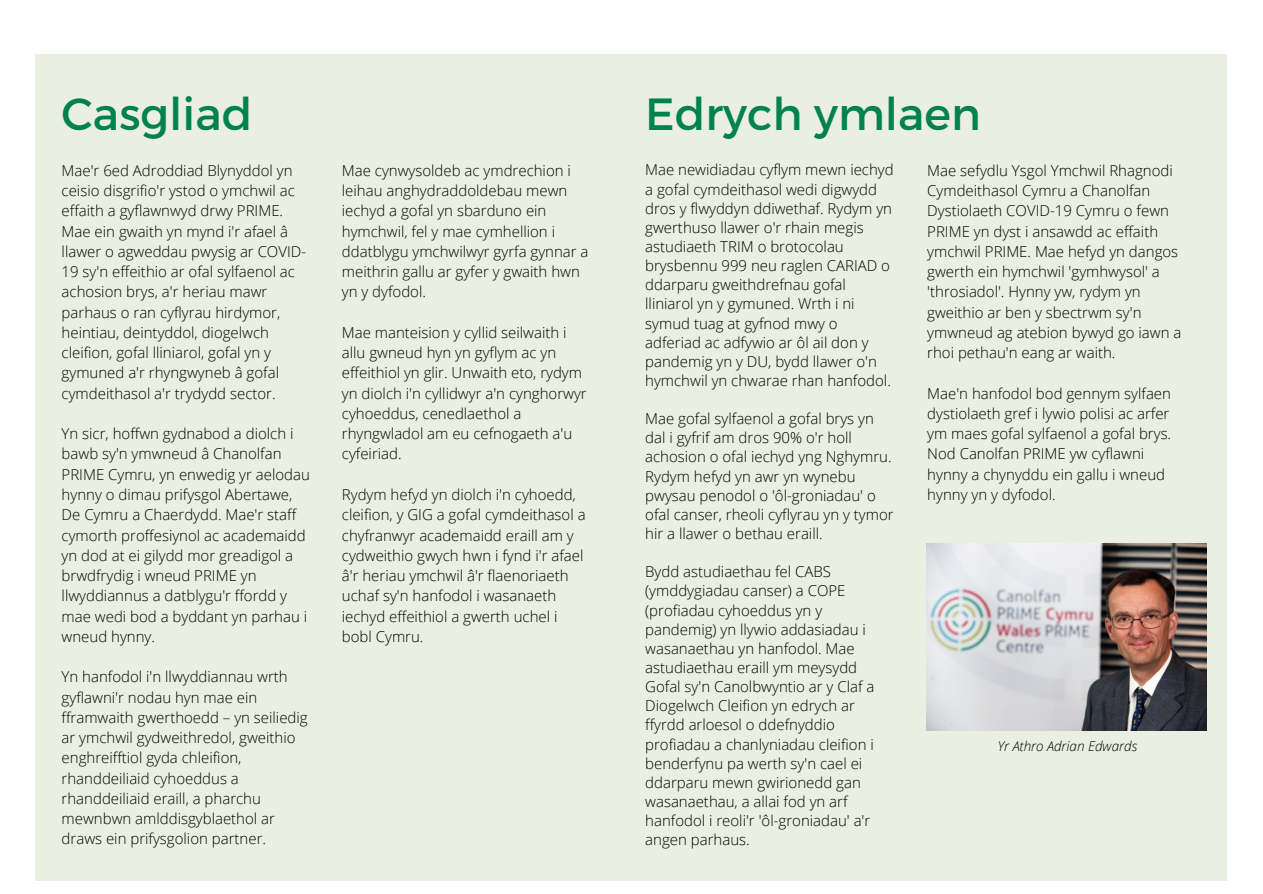
<style>
.page{position:relative;width:1263px;height:894px;background:#fff}
.page>*{position:absolute;margin:0;border:0;box-sizing:border-box;transform-origin:0 0}
.t1{font:45px "Montserrat Regular 2";color:#00824e}
.t2{font:15px/20.2px "Open Sans Light 2";color:#000}
.t3{font:13.5px "Open Sans Light Italic 2";color:#000}
</style>
<div class="page">
<div style="left:35px;top:54px;width:1191px;height:825px;background:#eaefe2"></div>
<img style="left:926px;top:543px;width:280px;height:187px">
<h1 class="t1" style="left:62px;top:85px;width:192px">Casgliad</h1>
<p class="t2" style="left:62px;top:160px;width:246px">Mae'r 6ed Adroddiad Blynyddol yn ceisio disgrifio'r ystod o ymchwil ac effaith a gyflawnwyd drwy PRIME.<br>Mae ein gwaith yn mynd i'r afael â llawer o agweddau pwysig ar COVID-19 sy'n effeithio ar ofal sylfaenol ac achosion brys, a'r heriau mawr parhaus o ran cyflyrau hirdymor, heintiau, deintyddol, diogelwch cleifion, gofal lliniarol, gofal yn y gymuned a'r rhyngwyneb â gofal cymdeithasol a'r trydydd sector.</p>
<p class="t2" style="left:62px;top:423px;width:250px">Yn sicr, hoffwn gydnabod a diolch i bawb sy'n ymwneud â Chanolfan<br>PRIME Cymru, yn enwedig yr aelodau hynny o dimau prifysgol Abertawe,<br>De Cymru a Chaerdydd. Mae'r staff cymorth proffesiynol ac academaidd yn dod at ei gilydd mor greadigol a brwdfrydig i wneud PRIME yn llwyddiannus a datblygu'r ffordd y mae wedi bod a byddant yn parhau i wneud hynny.</p>
<p class="t2" style="left:62px;top:666px;width:248px">Yn hanfodol i'n llwyddiannau wrth gyflawni'r nodau hyn mae ein fframwaith gwerthoedd – yn seiliedig ar ymchwil gydweithredol, gweithio enghreifftiol gyda chleifion, rhanddeiliaid cyhoeddus a rhanddeiliaid eraill, a pharchu mewnbwn amlddisgyblaethol ar draws ein prifysgolion partner.</p>
<p class="t2" style="left:342px;top:160px;width:248px">Mae cynwysoldeb ac ymdrechion i leihau anghydraddoldebau mewn iechyd a gofal yn sbarduno ein hymchwil, fel y mae cymhellion i ddatblygu ymchwilwyr gyrfa gynnar a meithrin gallu ar gyfer y gwaith hwn yn y dyfodol.</p>
<p class="t2" style="left:342px;top:322px;width:246px">Mae manteision y cyllid seilwaith i allu gwneud hyn yn gyflym ac yn effeithiol yn glir. Unwaith eto, rydym yn diolch i'n cyllidwyr a'n cynghorwyr cyhoeddus, cenedlaethol a rhyngwladol am eu cefnogaeth a'u cyfeiriad.</p>
<p class="t2" style="left:342px;top:484px;width:245px">Rydym hefyd yn diolch i'n cyhoedd, cleifion, y GIG a gofal cymdeithasol a chyfranwyr academaidd eraill am y cydweithio gwych hwn i fynd i'r afael â'r heriau ymchwil â'r flaenoriaeth uchaf sy'n hanfodol i wasanaeth iechyd effeithiol a gwerth uchel i bobl Cymru.</p>
<h1 class="t1" style="left:645px;top:85px;width:337px">Edrych ymlaen</h1>
<p class="t2" style="left:645px;top:160px;width:250px;line-height:19px">Mae newidiadau cyflym mewn iechyd a gofal cymdeithasol wedi digwydd dros y flwyddyn ddiwethaf. Rydym yn gwerthuso llawer o'r rhain megis astudiaeth TRIM o brotocolau brysbennu 999 neu raglen CARIAD o ddarparu gweithdrefnau gofal lliniarol yn y gymuned. Wrth i ni symud tuag at gyfnod mwy o adferiad ac adfywio ar ôl ail don y pandemig yn y DU, bydd llawer o'n hymchwil yn chwarae rhan hanfodol.</p>
<p class="t2" style="left:645px;top:409px;width:250px;line-height:19px">Mae gofal sylfaenol a gofal brys yn dal i gyfrif am dros 90% o'r holl achosion o ofal iechyd yng Nghymru.<br>Rydym hefyd yn awr yn wynebu pwysau penodol o 'ôl-groniadau' o ofal canser, rheoli cyflyrau yn y tymor hir a llawer o bethau eraill.</p>
<p class="t2" style="left:645px;top:561px;width:231px;line-height:19px">Bydd astudiaethau fel CABS (ymddygiadau canser) a COPE (profiadau cyhoeddus yn y pandemig) yn llywio addasiadau i wasanaethau yn hanfodol. Mae astudiaethau eraill ym meysydd<br>Gofal sy'n Canolbwyntio ar y Claf a<br>Diogelwch Cleifion yn edrych ar ffyrdd arloesol o ddefnyddio profiadau a chanlyniadau cleifion i benderfynu pa werth sy'n cael ei ddarparu mewn gwirionedd gan wasanaethau, a allai fod yn arf hanfodol i reoli'r 'ôl-groniadau' a'r angen parhaus.</p>
<p class="t2" style="left:927px;top:160px;width:256px">Mae sefydlu Ysgol Ymchwil Rhagnodi<br>Cymdeithasol Cymru a Chanolfan<br>Dystiolaeth COVID-19 Cymru o fewn<br>PRIME yn dyst i ansawdd ac effaith ymchwil PRIME. Mae hefyd yn dangos gwerth ein hymchwil 'gymhwysol' a 'throsiadol'. Hynny yw, rydym yn gweithio ar ben y sbectrwm sy'n ymwneud ag atebion bywyd go iawn a rhoi pethau'n eang ar waith.</p>
<p class="t2" style="left:927px;top:382px;width:245px">Mae'n hanfodol bod gennym sylfaen dystiolaeth gref i lywio polisi ac arfer ym maes gofal sylfaenol a gofal brys.<br>Nod Canolfan PRIME yw cyflawni hynny a chynyddu ein gallu i wneud hynny yn y dyfodol.</p>
<p class="t3" style="left:998px;top:736px;width:141px">Yr Athro Adrian Edwards</p>
</div>
